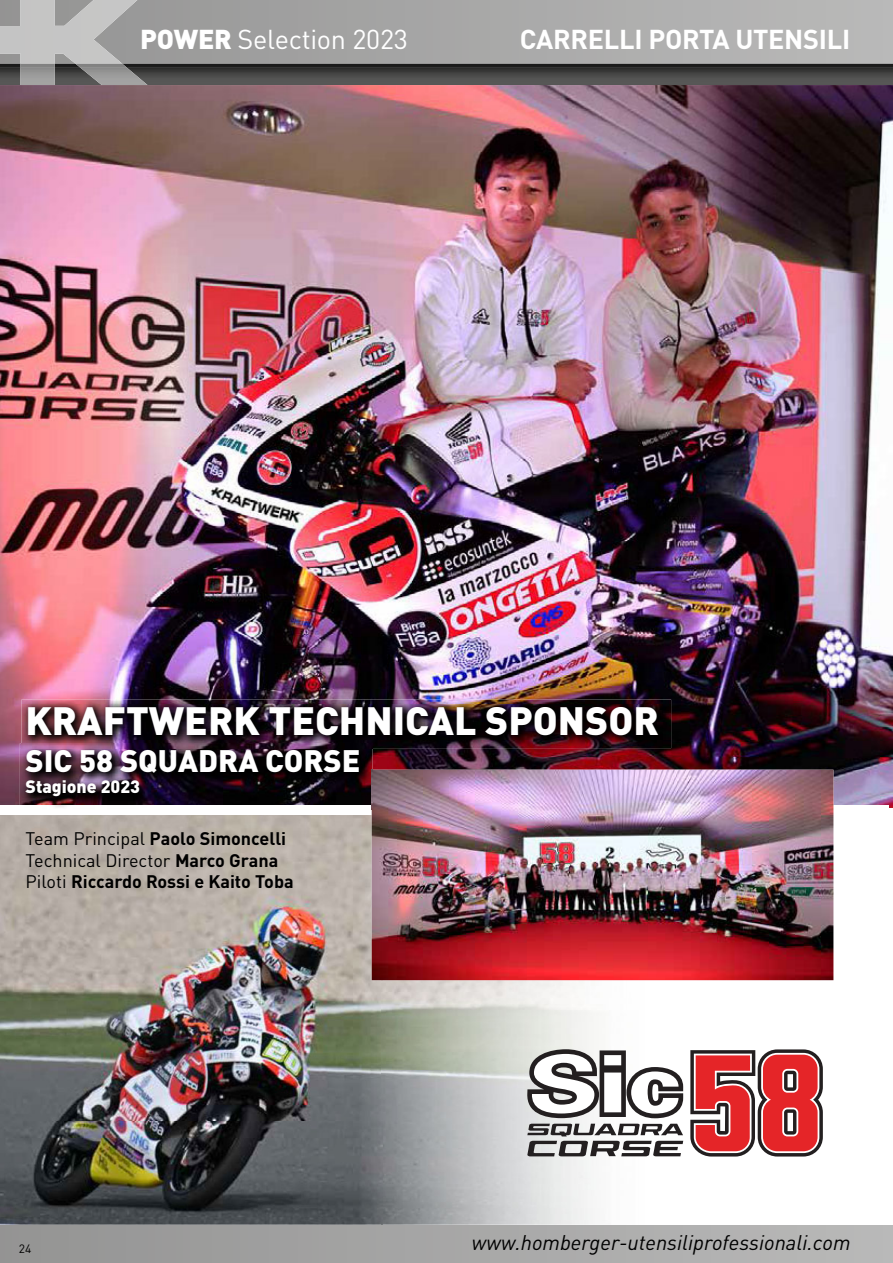
<style>
.page{position:relative;width:893px;height:1263px;background:#fff}
.page>*{position:absolute;margin:0;border:0;box-sizing:border-box;transform-origin:0 0}
.t1{font:900 39px "DIN Pro";color:#fff}
.t2{font:900 30.75px "DIN Pro";color:#fff}
.t3{font:700 27px "DIN Pro";letter-spacing:-.01em;color:#fff}
.t4{font:27px "DIN Pro";letter-spacing:-.01em;color:#fff}
.t5{font:italic 21px "DIN Pro";color:#000}
.t6{font:700 18px/21.6px "DIN Pro";color:#000}
.t7{font:900 17.7px "DIN Pro";color:#fff}
.t8{font:12px "DIN Pro";color:#000}
.s1{font-weight:900}
.s2{font-weight:400}
</style>
<div class="page">
<svg style="left:0;top:1225px;width:893px;height:37px;background:#a6a6a5"></svg>
<svg style="left:137px;top:0;width:756px;height:64px;background:#a8a8a8"></svg>
<img style="left:0;top:64px;width:893px;height:744px">
<img style="left:0;top:0;width:137px;height:64px">
<img style="left:20px;top:68px;width:128px;height:17px">
<img style="left:20px;top:64px;width:107px;height:4px">
<img style="left:0;top:814px;width:381px;height:411px">
<img style="left:381px;top:980px;width:287px;height:245px">
<div style="left:0;top:805px;width:889px;height:9px;background:#fff"></div>
<img style="left:372px;top:770px;width:461px;height:210px">
<div style="left:600px;top:1050px;width:26px;height:67px;background:#231f20"></div>
<svg style="left:527px;top:1124px;width:156px;height:32px"></svg>
<svg style="left:690px;top:1049px;width:133px;height:107px"></svg>
<svg style="left:527px;top:1049px;width:72px;height:69px"></svg>
<svg style="left:626px;top:1067px;width:57px;height:51px"></svg>
<div style="left:604px;top:1055px;width:17px;height:10px;background:#fff"></div>
<div style="left:604px;top:1072px;width:17px;height:40px;background:#fff"></div>
<img style="left:21px;top:699px;width:650px;height:49px">
<img style="left:20px;top:743px;width:352px;height:67px">
<img style="left:372px;top:770px;width:1px;height:40px">
<img style="left:21px;top:743px;width:351px;height:5px">
<h3 class="t4" style="left:140px;top:30px;width:269px"><span class="s1">POWER</span> Selection 2023</h3>
<h3 class="t3" style="left:520px;top:30px;width:332px">CARRELLI PORTA UTENSILI</h3>
<h1 class="t1" style="left:26px;top:698px;width:635px">KRAFTWERK TECHNICAL SPONSOR</h1>
<h2 class="t2" style="left:26px;top:743px;width:337px">SIC 58 SQUADRA CORSE</h2>
<p class="t7" style="left:26px;top:777px;width:116px">Stagione 2023</p>
<p class="t6" style="left:26px;top:830px;width:270px"><span class="s2">Team Principal</span> Paolo Simoncelli<br><span class="s2">Technical Director</span> Marco Grana<br><span class="s2">Piloti</span> Riccardo Rossi e Kaito Toba</p>
<p class="t8" style="left:19px;top:1244px;width:14px">24</p>
<p class="t5" style="left:472px;top:1230px;width:380px">www.homberger-utensiliprofessionali.com</p>
</div>
